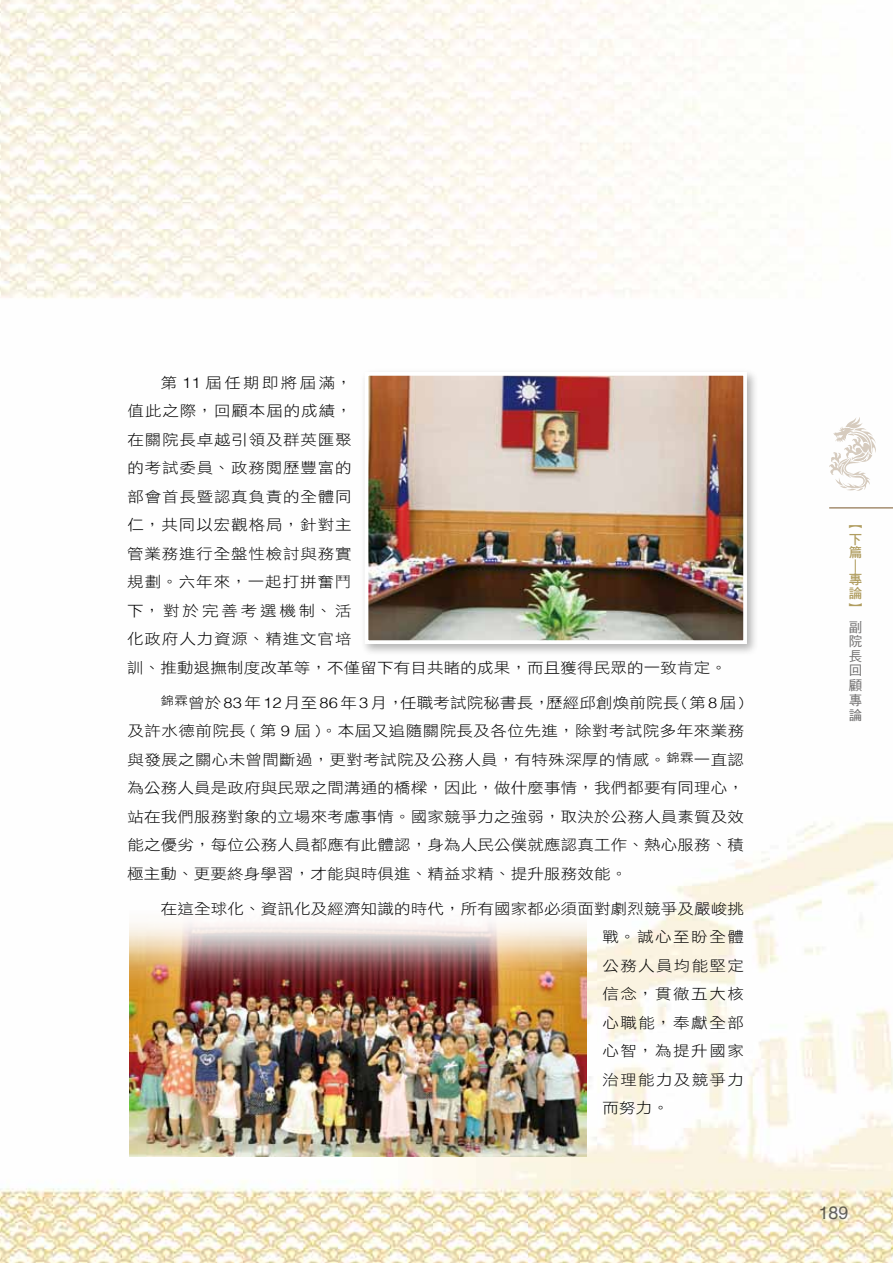
<style>
.page{position:relative;width:893px;height:1263px;background:#fff}
.page>*{position:absolute;margin:0;border:0;box-sizing:border-box;transform-origin:0 0}
.t1{font:18px "Helvetica";color:#000}
.t2{font:14.85px/28.5px "DF Hei Std W3";letter-spacing:.05em;color:#000;text-align:justify;scale:1.11 1}
.t3{font:13.5px/13.5px "DF Hei Std W7";color:#b09d60}
.t4{font:13.5px/14.9px "DF Hei Std W5";color:#727171}
.s1{font-family:"Helvetica";font-weight:300}
</style>
<div class="page">
<img style="left:0;top:0;width:893px;height:1263px">
<img style="left:130px;top:894px;width:456px;height:263px">
<div style="left:361px;top:368px;width:398px;height:288px;background:#000;opacity:.3"></div>
<img style="left:370px;top:377px;width:372px;height:262px">
<div style="left:365px;top:372px;width:382px;height:272px;border:4px solid #fff"></div>
<svg style="left:829px;top:417px;width:48px;height:74px"></svg>
<hr style="left:829px;top:508px;width:64px;height:1px;background:#78552a">
<p class="t2" style="left:127px;top:368px;width:542px;text-align:left;text-indent:34px">第 <span class="s1">11</span> 屆任期即將屆滿，<br>值此之際，回顧本屆的成績，<br>在關院長卓越引領及群英匯聚<br>的考試委員、政務閱歷豐富的<br>部會首長暨認真負責的全體同<br>仁，共同以宏觀格局，針對主<br>管業務進行全盤性檢討與務實<br>規劃。六年來，一起打拼奮鬥<br>下，對於完善考選機制、活<br>化政府人力資源、精進文官培<br>訓、推動退撫制度改革等，不僅留下有目共睹的成果，而且獲得民眾的一致肯定。</p>
<p class="t2" style="left:127px;top:688px;width:557px;text-indent:33px"><sup>錦霖</sup>曾於<span class="s1">83</span>年<span class="s1">12</span>月至<span class="s1">86</span>年<span class="s1">3</span>月，任職考試院秘書長，歷經邱創煥前院長(第<span class="s1">8</span>屆)及許水德前院長 ( 第 <span class="s1">9</span> 屆 )。本屆又追隨關院長及各位先進，除對考試院多年來業務與發展之關心未曾間斷過，更對考試院及公務人員，有特殊深厚的情感。<sup>錦霖</sup>一直認為公務人員是政府與民眾之間溝通的橋樑，因此，做什麼事情，我們都要有同理心，站在我們服務對象的立場來考慮事情。國家競爭力之強弱，取決於公務人員素質及效能之優劣，每位公務人員都應有此體認，身為人民公僕就應認真工作、熱心服務、積極主動、更要終身學習，才能與時俱進、精益求精、提升服務效能。</p>
<p class="t2" style="left:602px;top:894px;width:129px;text-indent:-442px">在這全球化、資訊化及經濟知識的時代，所有國家都必須面對劇烈競爭及嚴峻挑戰。誠心至盼全體公務人員均能堅定信念，貫徹五大核心職能，奉獻全部心智，為提升國家治理能力及競爭力而努力。</p>
<p class="t3" style="left:849px;top:518px;width:15px">︻下篇｜專論︼</p>
<p class="t4" style="left:849px;top:620px;width:15px;line-height:13.5px">副院</p>
<p class="t4" style="left:849px;top:648px;width:15px;text-align:justify">長回顧專論</p>
<p class="t1" style="left:818px;top:1198px;width:32px">189</p>
</div>
